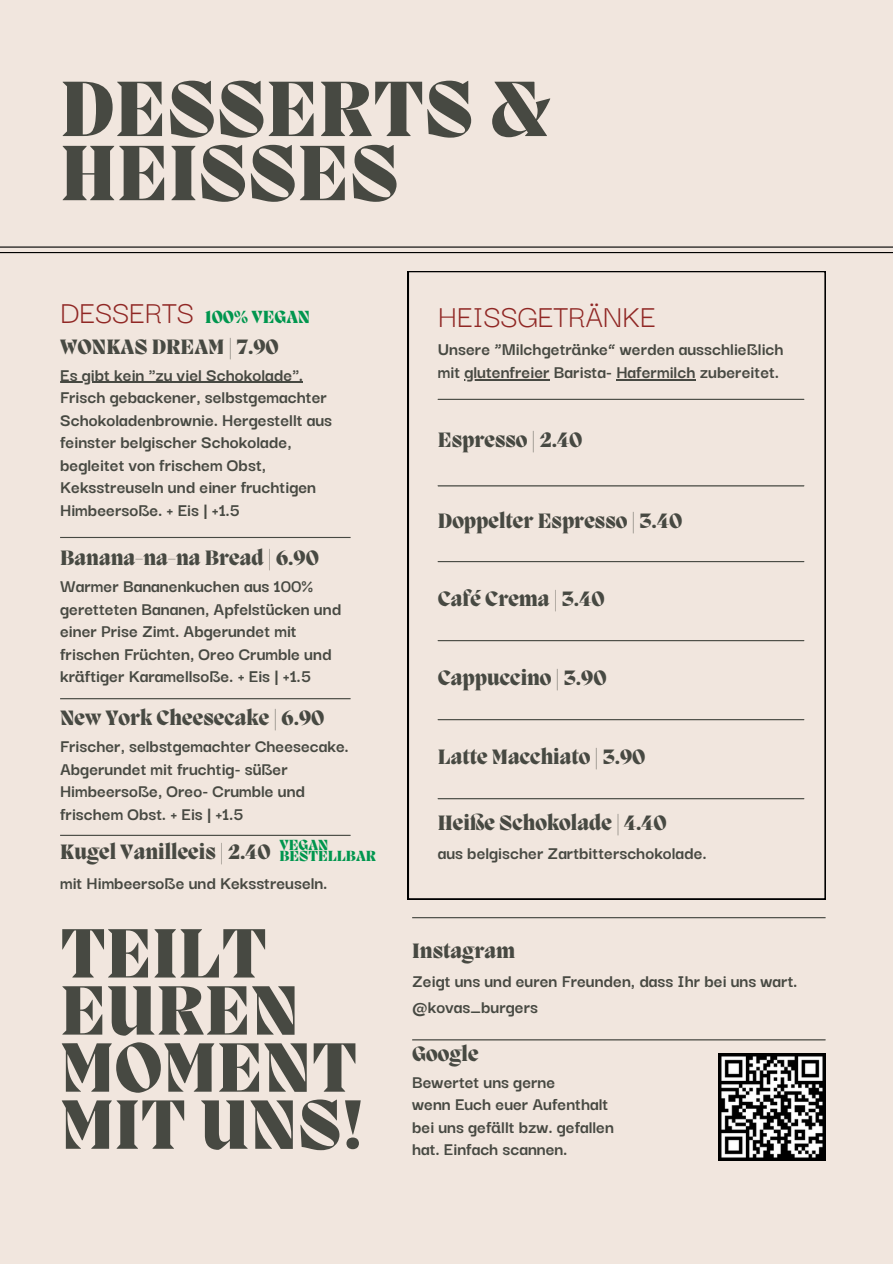
<style>
.page{position:relative;width:893px;height:1264px;background:#fff}
.page>*{position:absolute;margin:0;border:0;box-sizing:border-box;transform-origin:0 0}
.t1{font:800 80.4px/64.2px "Migra";color:#474942}
.t2{font:800 71.55px/57px "Migra";color:#474942}
.t3{font:33.45px "Darker Grotesque";color:#902724}
.t4{font:800 21.45px "Migra";color:#474942}
.t5{font:700 19.05px/22.5px "Darker Grotesque";color:#474942}
.t6{font:800 18px "Migra";color:#00964e}
.t7{font:800 15px "Migra";color:#00964e}
</style>
<div class="page">
<div style="left:0;top:0;width:892px;height:1263px;background:#f1e6de"></div>
<svg style="left:408px;top:271px;width:417px;height:628px"></svg>
<hr style="left:60px;top:382px;width:243px;height:1px;background:#474942">
<hr style="left:60px;top:537px;width:290px;height:1px;background:#474942">
<hr style="left:60px;top:698px;width:290px;height:1px;background:#474942">
<hr style="left:60px;top:834px;width:290px;height:1px;background:#474942">
<hr style="left:0;top:246px;width:892px;height:2px;background:#000">
<hr style="left:0;top:252px;width:892px;height:1px;background:#000">
<hr style="left:464px;top:379px;width:85px;height:1px;background:#474942">
<hr style="left:616px;top:379px;width:79px;height:1px;background:#474942">
<hr style="left:438px;top:399px;width:366px;height:1px;background:#474942">
<hr style="left:438px;top:485px;width:366px;height:1px;background:#474942">
<hr style="left:438px;top:561px;width:366px;height:1px;background:#474942">
<hr style="left:438px;top:640px;width:366px;height:1px;background:#474942">
<hr style="left:438px;top:719px;width:366px;height:1px;background:#474942">
<hr style="left:438px;top:798px;width:366px;height:1px;background:#474942">
<hr style="left:412px;top:917px;width:413px;height:1px;background:#474942">
<hr style="left:412px;top:1039px;width:413px;height:1px;background:#474942">
<img style="left:718px;top:1053px;width:107px;height:107px">
<h1 class="t1" style="left:60px;top:83px;width:493px">DESSERTS &amp;<br>HEISSES</h1>
<h3 class="t3" style="left:60px;top:288px;width:135px">DESSERTS</h3>
<p class="t4" style="left:60px;top:336px;width:220px">WONKAS DREAM | 7.90</p>
<p class="t5" style="left:60px;top:362px;width:273px">Es gibt kein "zu viel Schokolade".<br>Frisch gebackener, selbstgemachter Schokoladenbrownie. Hergestellt aus feinster belgischer Schokolade, begleitet von frischem Obst, Keksstreuseln und einer fruchtigen Himbeersoße. + Eis | +1.5</p>
<p class="t4" style="left:60px;top:547px;width:260px">Banana-na-na Bread | 6.90</p>
<p class="t5" style="left:60px;top:573px;width:283px">Warmer Bananenkuchen aus 100% geretteten Bananen, Apfelstücken und einer Prise Zimt. Abgerundet mit frischen Früchten, Oreo Crumble und kräftiger Karamellsoße. + Eis | +1.5</p>
<p class="t4" style="left:60px;top:707px;width:266px">New York Cheesecake | 6.90</p>
<p class="t5" style="left:60px;top:733px;width:290px">Frischer, selbstgemachter Cheesecake.<br>Abgerundet mit fruchtig- süßer<br>Himbeersoße, Oreo- Crumble und frischem Obst. + Eis | +1.5</p>
<p class="t4" style="left:60px;top:842px;width:212px">Kugel Vanilleeis | 2.40</p>
<p class="t5" style="left:60px;top:870px;width:269px">mit Himbeersoße und Keksstreuseln.</p>
<p class="t6" style="left:205px;top:308px;width:106px">100% VEGAN</p>
<p class="t7" style="left:279px;top:837px;width:50px">VEGAN</p>
<p class="t7" style="left:279px;top:849px;width:98px">BESTELLBAR</p>
<h3 class="t2" style="left:60px;top:930px;width:305px">TEILT<br>EUREN<br>MOMENT<br>MIT UNS!</h3>
<h3 class="t3" style="left:438px;top:292px;width:219px">HEISSGETRÄNKE</h3>
<p class="t5" style="left:438px;top:337px;width:347px">Unsere “Milchgetränke” werden ausschließlich mit glutenfreier Barista- Hafermilch zubereitet.</p>
<p class="t4" style="left:438px;top:430px;width:146px">Espresso | 2.40</p>
<p class="t4" style="left:438px;top:511px;width:246px">Doppelter Espresso | 3.40</p>
<p class="t4" style="left:438px;top:588px;width:168px">Café Crema | 3.40</p>
<p class="t4" style="left:438px;top:667px;width:170px">Cappuccino | 3.90</p>
<p class="t4" style="left:438px;top:746px;width:209px">Latte Macchiato | 3.90</p>
<p class="t4" style="left:438px;top:812px;width:230px">Heiße Schokolade | 4.40</p>
<p class="t5" style="left:438px;top:840px;width:270px">aus belgischer Zartbitterschokolade.</p>
<p class="t4" style="left:412px;top:940px;width:104px">Instagram</p>
<p class="t5" style="left:412px;top:966px;width:387px;line-height:25.8px">Zeigt uns und euren Freunden, dass Ihr bei uns wart. @kovas_burgers</p>
<h2 class="t4" style="left:412px;top:1043px;width:68px">Google</h2>
<p class="t5" style="left:412px;top:1069px;width:144px">Bewertet uns gerne</p>
<p class="t5" style="left:412px;top:1091px;width:198px">wenn Euch euer Aufenthalt</p>
<p class="t5" style="left:412px;top:1114px;width:203px">bei uns gefällt bzw. gefallen</p>
<p class="t5" style="left:412px;top:1136px;width:157px">hat. Einfach scannen.</p>
</div>
